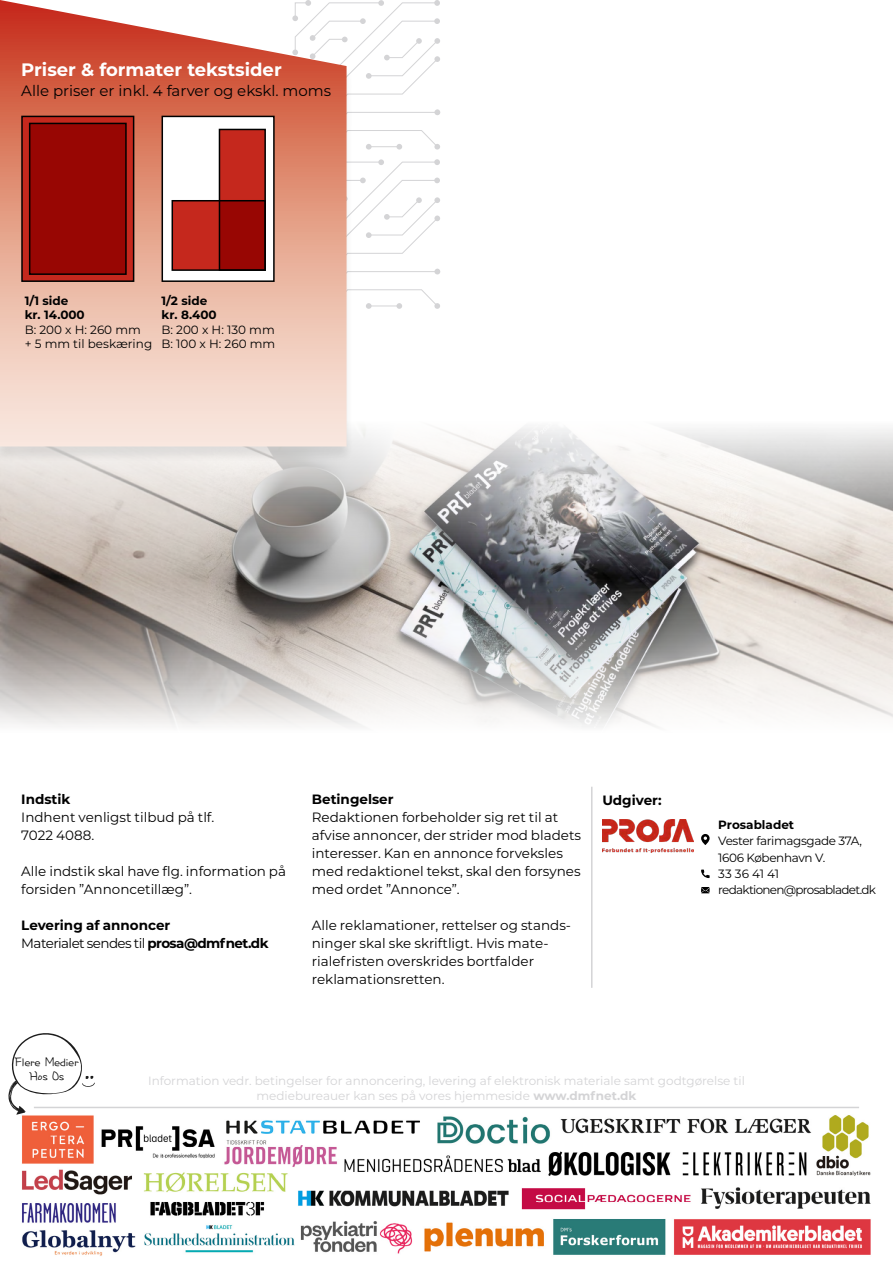
<style>
.page{position:relative;width:893px;height:1263px;background:#fff}
.page>*{position:absolute;margin:0;border:0;box-sizing:border-box;transform-origin:0 0}
.t1{font:700 18px "Montserrat";color:#fff}
.t2{font:18px/13.5px "TT Everybody L";letter-spacing:-.03em;color:#000;text-align:center}
.t3{font:15px "Montserrat";color:#000}
.t4{font:13.5px/18px "Montserrat";color:#000}
.t5{font:700 13.5px/18px "Montserrat";color:#000}
.t6{font:12px/14.4px "Montserrat";color:#d4d4d6;text-align:center}
.t7{font:12px/16.2px "Montserrat";letter-spacing:-.03em;color:#000}
.t8{font:12px/14.4px "Montserrat";color:#000}
.t9{font:700 12px/14.4px "Montserrat";color:#000}
.s1{font-weight:400}
.s2{font-weight:700}
</style>
<div class="page">
<img style="left:0;top:427px;width:893px;height:300px">
<svg style="left:353px;top:159px;width:87px;height:150px"></svg>
<svg style="left:353px;top:0;width:87px;height:150px"></svg>
<div style="left:0;top:1px;width:353px;height:462px;background:#000;opacity:.1"></div>
<svg style="left:0;top:0;width:347px;height:446px;background:#e7ac9a"></svg>
<hr style="left:591px;top:787px;width:1px;height:201px;background:#d4d4d6">
<img style="left:602px;top:819px;width:91px;height:33px">
<img style="left:22px;top:1115px;width:849px;height:141px">
<svg style="left:8px;top:1033px;width:87px;height:82px"></svg>
<div style="left:22px;top:116px;width:112px;height:165px;background:#c5281d"></div>
<div style="left:21px;top:116px;width:113px;height:166px;border:2px solid #000"></div>
<div style="left:30px;top:123px;width:96px;height:151px;background:#980603"></div>
<div style="left:29px;top:123px;width:98px;height:152px;border:2px solid #000"></div>
<div style="left:162px;top:116px;width:112px;height:165px;background:#fff"></div>
<div style="left:162px;top:116px;width:113px;height:166px;border:2px solid #000"></div>
<div style="left:172px;top:201px;width:93px;height:69px;background:#c5281d"></div>
<div style="left:172px;top:200px;width:94px;height:71px;border:2px solid #000"></div>
<svg style="left:222px;top:132px;width:41px;height:136px;background:#ac160f"></svg>
<div style="left:219px;top:129px;width:47px;height:142px;border:2px solid #000"></div>
<hr style="left:34px;top:1107px;width:825px;height:1px;background:#d4d4d6">
<svg style="left:701px;top:869px;width:9px;height:9px"></svg>
<svg style="left:701px;top:834px;width:9px;height:11px"></svg>
<svg style="left:701px;top:887px;width:9px;height:6px"></svg>
<h1 class="t1" style="left:21px;top:56px;width:262px">Priser &amp; formater tekstsider</h1>
<p class="t3" style="left:21px;top:80px;width:311px">Alle priser er inkl. 4 farver og ekskl. moms</p>
<p class="t9" style="left:25px;top:293px;width:62px">1/1 side kr. 14.000</p>
<p class="t8" style="left:25px;top:322px;width:129px">B: 200 x H: 260 mm<br>+ 5 mm til beskæring</p>
<p class="t9" style="left:162px;top:293px;width:57px">1/2 side kr. 8.400</p>
<p class="t8" style="left:162px;top:322px;width:115px">B: 200 x H: 130 mm<br>B: 100 x H: 260 mm</p>
<p class="t5" style="left:21px;top:790px;width:51px">Indstik</p>
<p class="t4" style="left:21px;top:808px;width:195px">Indhent venligst tilbud på tlf.<br>7022 4088.</p>
<p class="t4" style="left:21px;top:862px;width:266px">Alle indstik skal have flg. information på forsiden ”Annoncetillæg”.</p>
<p class="t5" style="left:21px;top:916px;width:249px">Levering af annoncer<br><span class="s1">Materialet sendes til</span> prosa@dmfnet.dk</p>
<p class="t5" style="left:312px;top:790px;width:83px">Betingelser</p>
<p class="t4" style="left:312px;top:808px;width:271px">Redaktionen forbeholder sig ret til at afvise annoncer, der strider mod bladets interesser. Kan en annonce forveksles med redaktionel tekst, skal den forsynes med ordet ”Annonce”.</p>
<p class="t4" style="left:312px;top:916px;width:261px">Alle reklamationer, rettelser og stands&shy;ninger skal ske skriftligt. Hvis mate&shy;rialefristen overskrides bortfalder reklamationsretten.</p>
<p class="t5" style="left:602px;top:791px;width:61px">Udgiver:</p>
<p class="t9" style="left:718px;top:817px;width:77px">Prosabladet</p>
<p class="t7" style="left:718px;top:832px;width:159px">Vester farimagsgade 37A,<br>1606 København V.<br>33 36 41 41 redaktionen@prosabladet.dk</p>
<h1 class="t2" style="left:15px;top:1055px;width:66px">Flere Medier<br>Hos Os</h1>
<p class="t6" style="left:148px;top:1073px;width:598px">Information vedr. betingelser for annoncering, levering af elektronisk materiale samt godtgørelse til mediebureauer kan ses på vores hjemmeside <span class="s2">www.dmfnet.dk</span></p>
</div>
